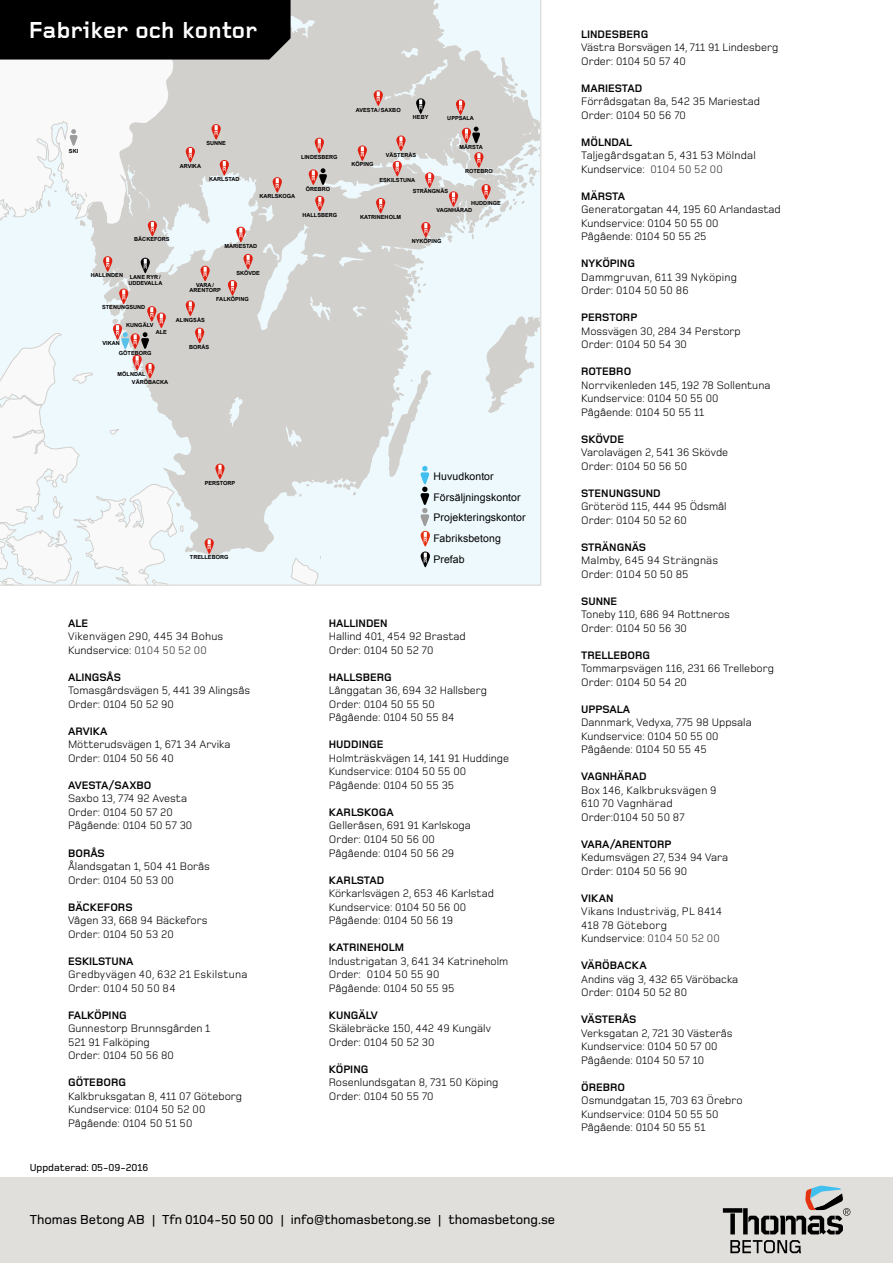
<style>
.page{position:relative;width:893px;height:1263px;background:#fff}
.page>*{position:absolute;margin:0;border:0;box-sizing:border-box;transform-origin:0 0}
.t1{font:700 24px "Foundry Gridnik OT2";color:#fff}
.t2{font:500 13.5px "Foundry Monoline OT3";color:#000}
.t3{font:11.25px/13.5px "Foundry Monoline OT3";color:#000}
.t4{font:700 11.25px "Foundry Monoline OT3";color:#000}
.t5{font:11.25px/13.5px "Foundry Monoline OT3";letter-spacing:.02em;color:#000}
.t6{font:700 11.25px "Foundry Monoline OT3";letter-spacing:-.02em;color:#000}
.t7{font:10.5px/20.7px "Arial";letter-spacing:.01em;color:#000}
.t8{font:500 10.5px "Foundry Monoline OT3";color:#000}
.t9{font:700 5.55px/5.6px "Arial";color:#000;text-align:center}
.s1{color:#333}
</style>
<div class="page">
<svg style="left:0;top:0;width:542px;height:586px;background:#e1e3e4"></svg>
<svg style="left:0;top:0;width:315px;height:60px;background:#141414"></svg>
<div style="left:0;top:1178px;width:893px;height:85px;background:#e0dfdb"></div>
<svg style="left:730px;top:1240px;width:71px;height:13px"></svg>
<svg style="left:723px;top:1186px;width:127px;height:48px"></svg>
<svg style="left:420px;top:466px;width:10px;height:101px"></svg>
<h1 class="t1" style="left:28px;top:13px;width:231px">Fabriker och kontor</h1>
<p class="t9" style="left:69px;top:148px;width:11px">SKI</p>
<p class="t9" style="left:134px;top:237px;width:37px">BÄCKEFORS</p>
<p class="t9" style="left:128px;top:274px;width:36px;text-align:left">LANE RYR /<br>UDDEVALLA</p>
<p class="t9" style="left:91px;top:273px;width:34px">HALLINDEN</p>
<p class="t9" style="left:102px;top:304px;width:45px">STENUNGSUND</p>
<p class="t9" style="left:206px;top:140px;width:21px">SUNNE</p>
<p class="t9" style="left:209px;top:176px;width:32px">KARLSTAD</p>
<p class="t9" style="left:180px;top:163px;width:23px">ARVIKA</p>
<p class="t9" style="left:301px;top:154px;width:38px">LINDESBERG</p>
<p class="t9" style="left:259px;top:194px;width:37px">KARLSKOGA</p>
<p class="t9" style="left:306px;top:186px;width:26px">ÖREBRO</p>
<p class="t9" style="left:302px;top:213px;width:36px">HALLSBERG</p>
<p class="t9" style="left:224px;top:243px;width:34px">MARIESTAD</p>
<p class="t9" style="left:190px;top:282px;width:33px">VARA /<br>ARENTORP</p>
<p class="t9" style="left:236px;top:270px;width:25px">SKÖVDE</p>
<p class="t9" style="left:216px;top:297px;width:34px">FALKÖPING</p>
<p class="t9" style="left:126px;top:323px;width:29px">KUNGÄLV</p>
<p class="t9" style="left:102px;top:341px;width:19px">VIKAN</p>
<p class="t9" style="left:156px;top:329px;width:13px">ALE</p>
<p class="t9" style="left:119px;top:350px;width:34px">GÖTEBORG</p>
<p class="t9" style="left:118px;top:371px;width:29px">MÖLNDAL</p>
<p class="t9" style="left:176px;top:317px;width:30px">ALINGSÅS</p>
<p class="t9" style="left:189px;top:344px;width:22px">BORÅS</p>
<p class="t9" style="left:132px;top:379px;width:38px">VÄRÖBACKA</p>
<p class="t9" style="left:356px;top:107px;width:46px">AVESTA /SAXBO</p>
<p class="t9" style="left:413px;top:115px;width:17px">HEBY</p>
<p class="t9" style="left:351px;top:162px;width:24px">KÖPING</p>
<p class="t9" style="left:386px;top:152px;width:32px">VÄSTERÅS</p>
<p class="t9" style="left:380px;top:177px;width:37px">ESKILSTUNA</p>
<p class="t9" style="left:447px;top:116px;width:28px">UPPSALA</p>
<p class="t9" style="left:459px;top:145px;width:25px">MÄRSTA</p>
<p class="t9" style="left:465px;top:169px;width:29px">ROTEBRO</p>
<p class="t9" style="left:360px;top:215px;width:42px">KATRINEHOLM</p>
<p class="t9" style="left:413px;top:189px;width:37px">STRÄNGNÄS</p>
<p class="t9" style="left:436px;top:208px;width:37px">VAGNHÄRAD</p>
<p class="t9" style="left:412px;top:238px;width:31px">NYKÖPING</p>
<p class="t9" style="left:471px;top:201px;width:31px">HUDDINGE</p>
<p class="t9" style="left:205px;top:480px;width:32px">PERSTORP</p>
<p class="t9" style="left:190px;top:555px;width:40px">TRELLEBORG</p>
<p class="t7" style="left:433px;top:466px;width:94px">Huvudkontor<br>Försäljningskontor<br>Projekteringskontor<br>Fabriksbetong<br>Prefab</p>
<p class="t4" style="left:68px;top:615px;width:21px">ALE</p>
<p class="t3" style="left:68px;top:629px;width:157px">Vikenvägen 290, 445 34 Bohus<br>Kundservice: <span class="s1">0104 50 52 00</span></p>
<p class="t4" style="left:68px;top:669px;width:54px">ALINGSÅS</p>
<p class="t3" style="left:68px;top:683px;width:184px">Tomasgårdsvägen 5, 441 39 Alingsås<br>Order: 0104 50 52 90</p>
<p class="t4" style="left:68px;top:723px;width:41px">ARVIKA</p>
<p class="t3" style="left:68px;top:737px;width:164px">Mötterudsvägen 1, 671 34 Arvika<br>Order: 0104 50 56 40</p>
<p class="t4" style="left:68px;top:777px;width:85px">AVESTA/SAXBO</p>
<p class="t3" style="left:68px;top:791px;width:126px">Saxbo 13, 774 92 Avesta<br>Order: 0104 50 57 20<br>Pågående: 0104 50 57 30</p>
<p class="t4" style="left:68px;top:845px;width:38px">BORÅS</p>
<p class="t3" style="left:68px;top:859px;width:143px">Ålandsgatan 1, 504 41 Borås<br>Order: 0104 50 53 00</p>
<p class="t4" style="left:68px;top:899px;width:66px">BÄCKEFORS</p>
<p class="t3" style="left:68px;top:913px;width:141px">Vågen 33, 668 94 Bäckefors<br>Order: 0104 50 53 20</p>
<p class="t4" style="left:68px;top:953px;width:67px">ESKILSTUNA</p>
<p class="t5" style="left:68px;top:967px;width:181px">Gredbyvägen 40, 632 21 Eskilstuna<br>Order: 0104 50 50 84</p>
<p class="t4" style="left:68px;top:1007px;width:60px">FALKÖPING</p>
<p class="t3" style="left:68px;top:1021px;width:144px">Gunnestorp Brunnsgården 1<br>521 91 Falköping<br>Order: 0104 50 56 80</p>
<p class="t4" style="left:68px;top:1074px;width:60px">GÖTEBORG</p>
<p class="t3" style="left:68px;top:1088px;width:176px">Kalkbruksgatan 8, 411 07 Göteborg<br>Kundservice: 0104 50 52 00<br>Pågående: 0104 50 51 50</p>
<p class="t8" style="left:30px;top:1160px;width:120px">Uppdaterad: 05-09-2016</p>
<p class="t4" style="left:329px;top:615px;width:60px">HALLINDEN</p>
<p class="t3" style="left:329px;top:629px;width:138px">Hallind 401, 454 92 Brastad<br>Order: 0104 50 52 70</p>
<p class="t4" style="left:329px;top:669px;width:64px">HALLSBERG</p>
<p class="t3" style="left:329px;top:683px;width:160px">Långgatan 36, 694 32 Hallsberg<br>Order: 0104 50 55 50<br>Pågående: 0104 50 55 84</p>
<p class="t4" style="left:329px;top:737px;width:56px">HUDDINGE</p>
<p class="t3" style="left:329px;top:751px;width:182px">Holmträskvägen 14, 141 91 Huddinge<br>Kundservice: 0104 50 55 00<br>Pågående: 0104 50 55 35</p>
<p class="t4" style="left:329px;top:804px;width:66px">KARLSKOGA</p>
<p class="t3" style="left:329px;top:818px;width:144px">Gelleråsen, 691 91 Karlskoga<br>Order: 0104 50 56 00<br>Pågående: 0104 50 56 29</p>
<p class="t4" style="left:329px;top:872px;width:57px">KARLSTAD</p>
<p class="t3" style="left:329px;top:886px;width:167px">Körkarlsvägen 2, 653 46 Karlstad<br>Kundservice: 0104 50 56 00<br>Pågående: 0104 50 56 19</p>
<p class="t4" style="left:329px;top:939px;width:77px">KATRINEHOLM</p>
<p class="t3" style="left:329px;top:953px;width:181px">Industrigatan 3, 641 34 Katrineholm<br>Order: 0104 50 55 90<br>Pågående: 0104 50 55 95</p>
<p class="t4" style="left:329px;top:1007px;width:50px">KUNGÄLV</p>
<p class="t3" style="left:329px;top:1021px;width:164px">Skälebräcke 150, 442 49 Kungälv<br>Order: 0104 50 52 30</p>
<p class="t4" style="left:329px;top:1061px;width:41px">KÖPING</p>
<p class="t3" style="left:329px;top:1075px;width:171px">Rosenlundsgatan 8, 731 50 Köping<br>Order: 0104 50 55 70</p>
<p class="t2" style="left:30px;top:1210px;width:527px">Thomas Betong AB | Tfn 0104-50 50 00 | info@thomasbetong.se | thomasbetong.se</p>
<p class="t4" style="left:581px;top:26px;width:69px">LINDESBERG</p>
<p class="t3" style="left:581px;top:40px;width:199px">Västra Borsvägen 14, 711 91 Lindesberg<br>Order: 0104 50 57 40</p>
<p class="t4" style="left:581px;top:80px;width:63px">MARIESTAD</p>
<p class="t3" style="left:581px;top:94px;width:180px">Förrådsgatan 8a, 542 35 Mariestad<br>Order: 0104 50 56 70</p>
<p class="t4" style="left:581px;top:134px;width:52px">MÖLNDAL</p>
<p class="t3" style="left:581px;top:148px;width:176px">Taljegårdsgatan 5, 431 53 Mölndal<br>Kundservice: <span class="s1">0104 50 52 00</span></p>
<p class="t4" style="left:581px;top:188px;width:45px">MÄRSTA</p>
<p class="t3" style="left:581px;top:202px;width:201px">Generatorgatan 44, 195 60 Arlandastad<br>Kundservice: 0104 50 55 00<br>Pågående: 0104 50 55 25</p>
<p class="t4" style="left:581px;top:256px;width:55px">NYKÖPING</p>
<p class="t5" style="left:581px;top:269px;width:157px">Dammgruvan, 611 39 Nyköping<br>Order: 0104 50 50 86</p>
<p class="t4" style="left:581px;top:310px;width:58px">PERSTORP</p>
<p class="t3" style="left:581px;top:323px;width:161px">Mossvägen 30, 284 34 Perstorp<br>Order: 0104 50 54 30</p>
<p class="t4" style="left:581px;top:364px;width:52px">ROTEBRO</p>
<p class="t3" style="left:581px;top:377px;width:191px">Norrvikenleden 145, 192 78 Sollentuna<br>Kundservice: 0104 50 55 00<br>Pågående: 0104 50 55 11</p>
<p class="t4" style="left:581px;top:431px;width:44px">SKÖVDE</p>
<p class="t3" style="left:581px;top:445px;width:149px">Varolavägen 2, 541 36 Skövde<br>Order: 0104 50 56 50</p>
<p class="t4" style="left:581px;top:485px;width:81px">STENUNGSUND</p>
<p class="t3" style="left:581px;top:499px;width:147px">Gröteröd 115, 444 95 Ödsmål<br>Order: 0104 50 52 60</p>
<p class="t4" style="left:581px;top:539px;width:67px">STRÄNGNÄS</p>
<p class="t5" style="left:581px;top:553px;width:139px">Malmby, 645 94 Strängnäs<br>Order: 0104 50 50 85</p>
<p class="t4" style="left:581px;top:593px;width:38px">SUNNE</p>
<p class="t3" style="left:581px;top:607px;width:150px">Toneby 110, 686 94 Rottneros<br>Order: 0104 50 56 30</p>
<p class="t4" style="left:581px;top:647px;width:71px">TRELLEBORG</p>
<p class="t3" style="left:581px;top:661px;width:194px">Tommarpsvägen 116, 231 66 Trelleborg<br>Order: 0104 50 54 20</p>
<p class="t4" style="left:581px;top:701px;width:51px">UPPSALA</p>
<p class="t3" style="left:581px;top:715px;width:172px">Dannmark, Vedyxa, 775 98 Uppsala<br>Kundservice: 0104 50 55 00<br>Pågående: 0104 50 55 45</p>
<p class="t4" style="left:581px;top:769px;width:67px">VAGNHÄRAD</p>
<p class="t3" style="left:581px;top:782px;width:137px">Box 146, Kalkbruksvägen 9<br>610 70 Vagnhärad<br>Order:0104 50 50 87</p>
<p class="t4" style="left:581px;top:836px;width:92px">VARA/ARENTORP</p>
<p class="t3" style="left:581px;top:850px;width:149px">Kedumsvägen 27, 534 94 Vara<br>Order: 0104 50 56 90</p>
<p class="t4" style="left:581px;top:890px;width:34px">VIKAN</p>
<p class="t5" style="left:581px;top:904px;width:142px">Vikans Industriväg, PL 8414<br>418 78 Göteborg<br>Kundservice: <span class="s1">0104 50 52 00</span></p>
<p class="t4" style="left:581px;top:958px;width:67px">VÄRÖBACKA</p>
<p class="t3" style="left:581px;top:971px;width:159px">Andins väg 3, 432 65 Väröbacka<br>Order: 0104 50 52 80</p>
<p class="t6" style="left:581px;top:1012px;width:57px">VÄSTERÅS</p>
<p class="t3" style="left:581px;top:1025px;width:153px">Verksgatan 2, 721 30 Västerås<br>Kundservice: 0104 50 57 00<br>Pågående: 0104 50 57 10</p>
<p class="t4" style="left:581px;top:1079px;width:46px">ÖREBRO</p>
<p class="t3" style="left:581px;top:1093px;width:163px">Osmundgatan 15, 703 63 Örebro<br>Kundservice: 0104 50 55 50<br>Pågående: 0104 50 55 51</p>
</div>
